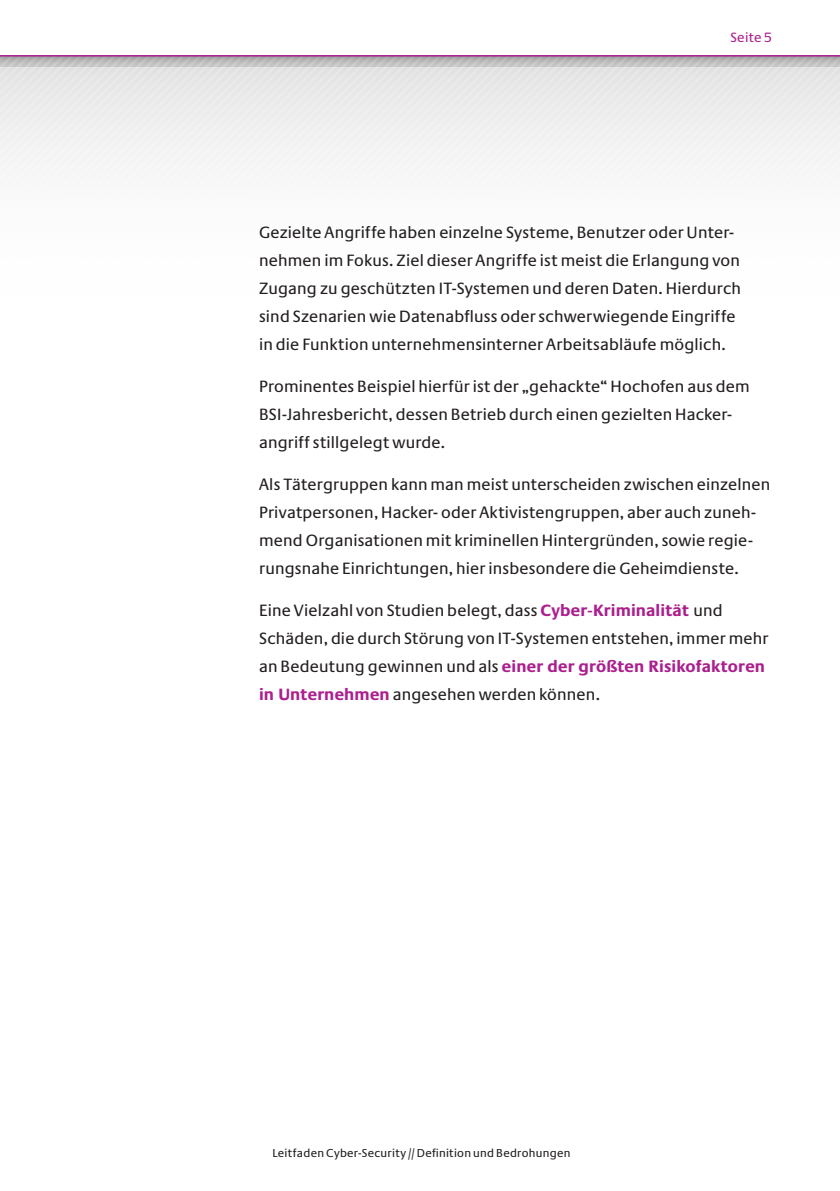
<style>
.page{position:relative;width:840px;height:1191px;background:#fff}
.page>*{position:absolute;margin:0;border:0;box-sizing:border-box;transform-origin:0 0}
.t1{font:17px/28px "Neue Praxis";letter-spacing:.01em;color:#231f20}
.t2{font:14px "Neue Praxis";letter-spacing:.02em;color:#ab208e}
.t3{font:12px "Neue Praxis";letter-spacing:.025em;color:#231f20}
.s1{font-weight:700;color:#ab208e}
</style>
<div class="page">
<svg style="left:422px;top:66px;width:9px;height:99px"></svg>
<svg style="left:405px;top:66px;width:9px;height:99px"></svg>
<svg style="left:388px;top:66px;width:9px;height:99px"></svg>
<svg style="left:371px;top:66px;width:9px;height:99px"></svg>
<svg style="left:362px;top:66px;width:9px;height:99px"></svg>
<svg style="left:354px;top:66px;width:8px;height:99px"></svg>
<svg style="left:345px;top:66px;width:9px;height:99px"></svg>
<svg style="left:337px;top:66px;width:8px;height:99px"></svg>
<svg style="left:328px;top:66px;width:9px;height:99px"></svg>
<svg style="left:320px;top:66px;width:8px;height:99px"></svg>
<svg style="left:311px;top:66px;width:9px;height:99px"></svg>
<svg style="left:303px;top:66px;width:8px;height:99px"></svg>
<svg style="left:294px;top:66px;width:9px;height:99px"></svg>
<svg style="left:286px;top:66px;width:8px;height:99px"></svg>
<svg style="left:277px;top:66px;width:9px;height:99px"></svg>
<svg style="left:269px;top:66px;width:8px;height:99px"></svg>
<svg style="left:260px;top:66px;width:9px;height:99px"></svg>
<svg style="left:251px;top:66px;width:9px;height:99px"></svg>
<svg style="left:243px;top:66px;width:8px;height:99px"></svg>
<svg style="left:234px;top:66px;width:9px;height:99px"></svg>
<svg style="left:226px;top:66px;width:8px;height:99px"></svg>
<svg style="left:217px;top:66px;width:9px;height:99px"></svg>
<svg style="left:209px;top:66px;width:8px;height:99px"></svg>
<svg style="left:200px;top:66px;width:9px;height:99px"></svg>
<svg style="left:192px;top:66px;width:8px;height:99px"></svg>
<svg style="left:183px;top:66px;width:9px;height:99px"></svg>
<svg style="left:175px;top:66px;width:8px;height:99px"></svg>
<svg style="left:166px;top:66px;width:9px;height:99px"></svg>
<svg style="left:157px;top:66px;width:9px;height:99px"></svg>
<svg style="left:157px;top:57px;width:682px;height:9px"></svg>
<svg style="left:0;top:57px;width:157px;height:108px"></svg>
<hr style="left:0;top:55px;width:839px;height:2px;background:#ab208e">
<p class="t2" style="left:730px;top:29px;width:43px">Seite 5</p>
<p class="t1" style="left:259px;top:218px;width:483px">Gezielte Angriffe haben einzelne Systeme, Benutzer oder Unter&shy;nehmen im Fokus. Ziel dieser Angriffe ist meist die Erlangung von Zugang zu geschützten IT-Systemen und deren Daten. Hierdurch sind Szenarien wie Datenabfluss oder schwerwiegende Eingriffe in die Funktion unternehmensinterner Arbeitsabläufe möglich.</p>
<p class="t1" style="left:259px;top:372px;width:492px">Prominentes Beispiel hierfür ist der „gehackte“ Hochofen aus dem<br>BSI-Jahresbericht, dessen Betrieb durch einen gezielten Hacker&shy;angriff stillgelegt wurde.</p>
<p class="t1" style="left:259px;top:470px;width:512px">Als Tätergruppen kann man meist unterscheiden zwischen einzelnen Privatpersonen, Hacker- oder Aktivistengruppen, aber auch zuneh&shy;mend Organisationen mit kriminellen Hintergründen, sowie regie&shy;rungsnahe Einrichtungen, hier insbesondere die Geheimdienste.</p>
<p class="t1" style="left:259px;top:596px;width:510px">Eine Vielzahl von Studien belegt, dass <span class="s1">Cyber-Kriminalität</span> und Schäden, die durch Störung von IT-Systemen entstehen, immer mehr an Bedeutung gewinnen und als <span class="s1">einer der größten Risikofaktoren in Unternehmen</span> angesehen werden können.</p>
<p class="t3" style="left:272px;top:1146px;width:299px">Leitfaden Cyber-Security // Definition und Bedrohungen</p>
</div>
